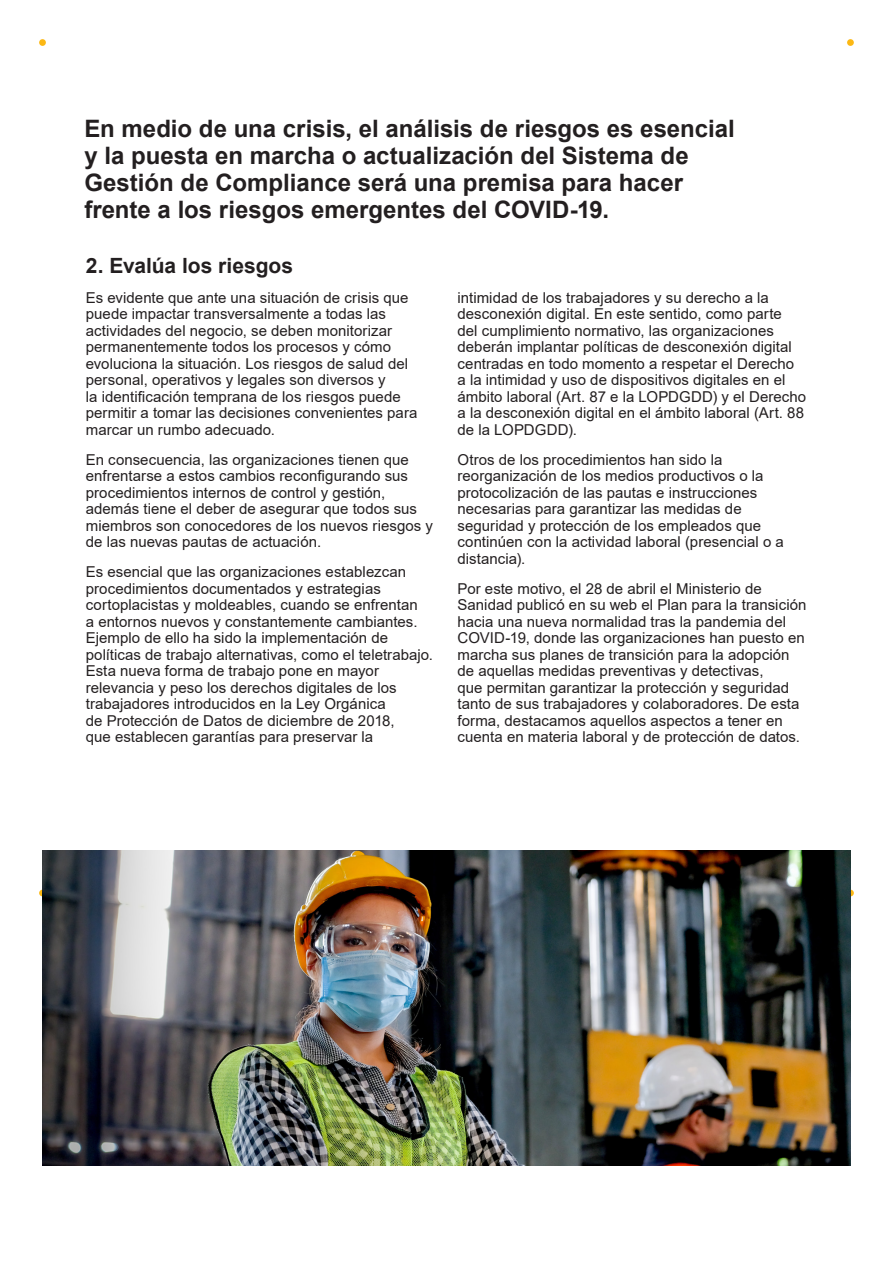
<style>
.page{position:relative;width:893px;height:1263px;background:#fff}
.page>*{position:absolute;margin:0;border:0;box-sizing:border-box;transform-origin:0 0}
.Body_Copy{font:700 24px/27px "Arial";color:#231f20}
.Body_Copy-2{font:700 21px "Arial";color:#231f20}
.Body_Copy-3{font:15px/16.5px "Arial";letter-spacing:.005em;color:#231f20}
</style>
<div class="page">
<svg style="left:39px;top:890px;width:7px;height:6px"></svg>
<svg style="left:847px;top:890px;width:7px;height:6px"></svg>
<div style="left:39px;top:39px;width:7px;height:7px;background:#fcb814;border-radius:50%"></div>
<div style="left:847px;top:39px;width:7px;height:7px;background:#fcb814;border-radius:50%"></div>
<img style="left:43px;top:850px;width:807px;height:315px">
<p class="Body_Copy" style="left:84px;top:115px;width:652px">En medio de una crisis, el análisis de riesgos es esencial y la puesta en marcha o actualización del Sistema de Gestión de Compliance será una premisa para hacer frente a los riesgos emergentes del COVID-19.</p>
<p class="Body_Copy-2" style="left:86px;top:251px;width:209px">2. Evalúa los riesgos</p>
<p class="Body_Copy-3" style="left:86px;top:289px;width:333px">Es evidente que ante una situación de crisis que puede impactar transversalmente a todas las actividades del negocio, se deben monitorizar permanentemente todos los procesos y cómo evoluciona la situación. Los riesgos de salud del personal, operativos y legales son diversos y<br>la identificación temprana de los riesgos puede permitir a tomar las decisiones convenientes para marcar un rumbo adecuado.</p>
<p class="Body_Copy-3" style="left:86px;top:451px;width:349px">En consecuencia, las organizaciones tienen que enfrentarse a estos cambios reconfigurando sus procedimientos internos de control y gestión, además tiene el deber de asegurar que todos sus miembros son conocedores de los nuevos riesgos y de las nuevas pautas de actuación.</p>
<p class="Body_Copy-3" style="left:86px;top:564px;width:349px">Es esencial que las organizaciones establezcan procedimientos documentados y estrategias cortoplacistas y moldeables, cuando se enfrentan<br>a entornos nuevos y constantemente cambiantes.<br>Ejemplo de ello ha sido la implementación de políticas de trabajo alternativas, como el teletrabajo.<br>Esta nueva forma de trabajo pone en mayor relevancia y peso los derechos digitales de los trabajadores introducidos en la Ley Orgánica<br>de Protección de Datos de diciembre de 2018,<br>que establecen garantías para preservar la</p>
<p class="Body_Copy-3" style="left:457px;top:289px;width:350px">intimidad de los trabajadores y su derecho a la desconexión digital. En este sentido, como parte<br>del cumplimiento normativo, las organizaciones deberán implantar políticas de desconexión digital centradas en todo momento a respetar el Derecho a la intimidad y uso de dispositivos digitales en el ámbito laboral (Art. 87 e la LOPDGDD) y el Derecho a la desconexión digital en el ámbito laboral (Art. 88 de la LOPDGDD).</p>
<p class="Body_Copy-3" style="left:457px;top:451px;width:328px">Otros de los procedimientos han sido la reorganización de los medios productivos o la protocolización de las pautas e instrucciones necesarias para garantizar las medidas de seguridad y protección de los empleados que continúen con la actividad laboral (presencial o a distancia).</p>
<p class="Body_Copy-3" style="left:457px;top:580px;width:351px">Por este motivo, el 28 de abril el Ministerio de Sanidad publicó en su web el Plan para la transición hacia una nueva normalidad tras la pandemia del COVID-19, donde las organizaciones han puesto en marcha sus planes de transición para la adopción de aquellas medidas preventivas y detectivas,<br>que permitan garantizar la protección y seguridad tanto de sus trabajadores y colaboradores. De esta forma, destacamos aquellos aspectos a tener en cuenta en materia laboral y de protección de datos.</p>
</div>
